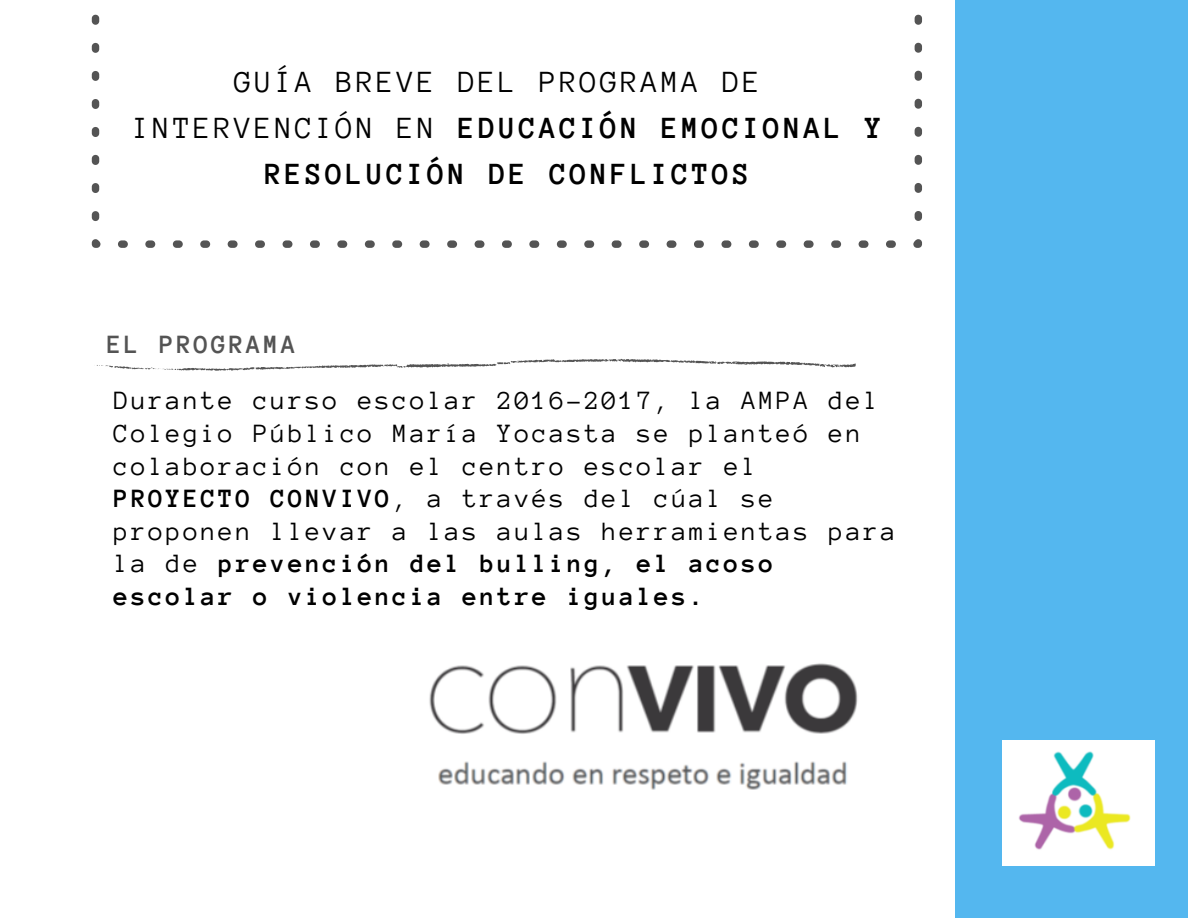
<style>
.page{position:relative;width:1188px;height:918px;background:#fff}
.page>*{position:absolute;margin:0;border:0;box-sizing:border-box;transform-origin:0 0}
.t1{font:700 31.5px/46.2px "Anonymous Pro";letter-spacing:.1em;color:#000;text-align:center}
.t2{font:31.5px "Anonymous Pro";letter-spacing:.1em;color:#000}
.t3{font:27px/32.7px "Anonymous Pro";letter-spacing:.1em;color:#000}
.t4{font:700 27px "Anonymous Pro";letter-spacing:.1em;color:#545454}
.s1{font-weight:400}
.s2{font-weight:700}
</style>
<div class="page">
<div style="left:956px;top:0;width:232px;height:918px;background:#54b7ef"></div>
<svg style="left:92px;top:14px;width:830px;height:234px"></svg>
<svg style="left:96px;top:359px;width:760px;height:12px"></svg>
<img style="left:1002px;top:741px;width:152px;height:125px">
<img style="left:429px;top:663px;width:429px;height:127px">
<p class="t2" style="left:234px;top:66px;width:527px">GUÍA BREVE DEL PROGRAMA DE</p>
<p class="t1" style="left:133px;top:105px;width:751px"><span class="s1">INTERVENCIÓN EN</span> EDUCACIÓN EMOCIONAL Y<br>RESOLUCIÓN DE CONFLICTOS</p>
<p class="t4" style="left:107px;top:331px;width:191px">EL PROGRAMA</p>
<p class="t3" style="left:114px;top:384px;width:784px">Durante curso escolar 2016-2017, la AMPA del Colegio Público María Yocasta se planteó en colaboración con el centro escolar el <span class="s2">PROYECTO CONVIVO</span>, a través del cúal se proponen llevar a las aulas herramientas para la de <span class="s2">prevención del bulling, el acoso escolar o violencia entre iguales.</span></p>
</div>
